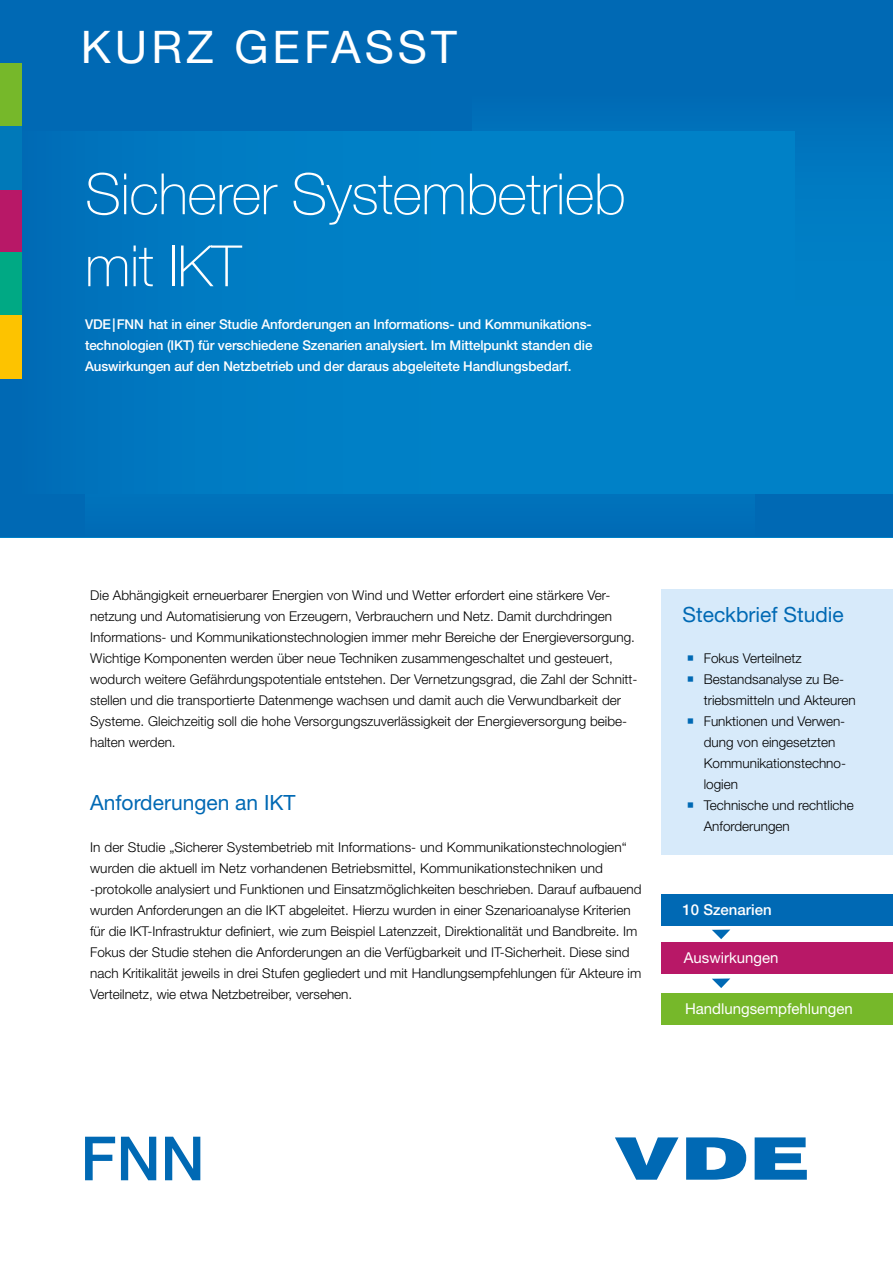
<style>
.page{position:relative;width:893px;height:1263px;background:#fff}
.page>*{position:absolute;margin:0;border:0;box-sizing:border-box;transform-origin:0 0}
.t1{font:100 57px/72px "Helvetica Neue LT Std";letter-spacing:-.01em;color:#fff}
.t2{font:45px "Helvetica Neue LT Std";letter-spacing:.09em;color:#fff}
.t3{font:21px "Helvetica Neue LT Std";color:#0069b4}
.t4{font:15px "Helvetica Neue LT Std";color:#fff}
.t5{font:500 15px "Helvetica Neue LT Std";color:#fff}
.t6{font:300 13.5px/21px "Helvetica Neue LT Std";color:#000}
.t7{font:500 13.5px/21px "Helvetica Neue LT Std";letter-spacing:-.01em;color:#fff}
</style>
<div class="page">
<div style="left:0;top:0;width:893px;height:536px;background:#0069b4"></div>
<div style="left:473px;top:95px;width:420px;height:398px;background:linear-gradient(to right,#0069b4,#007ac1)"></div>
<div style="left:85px;top:131px;width:669px;height:405px;background:#006fb9"></div>
<div style="left:21px;top:131px;width:773px;height:362px;background:linear-gradient(to right,#0074bd,#0086cb)"></div>
<div style="left:0;top:63px;width:21px;height:63px;background:#76b82a"></div>
<div style="left:0;top:189px;width:21px;height:64px;background:#b81867"></div>
<div style="left:0;top:253px;width:21px;height:63px;background:#00a984"></div>
<div style="left:0;top:316px;width:21px;height:63px;background:#fdc300"></div>
<div style="left:0;top:126px;width:21px;height:63px;background:#0079b9"></div>
<div style="left:661px;top:589px;width:232px;height:266px;background:#d7eafa"></div>
<div style="left:661px;top:894px;width:232px;height:31px;background:#0069b4"></div>
<div style="left:661px;top:942px;width:232px;height:31px;background:#b81867"></div>
<div style="left:661px;top:993px;width:232px;height:31px;background:#76b82a"></div>
<svg style="left:712px;top:929px;width:18px;height:10px"></svg>
<svg style="left:712px;top:978px;width:18px;height:10px"></svg>
<svg style="left:615px;top:1137px;width:63px;height:43px"></svg>
<svg style="left:686px;top:1137px;width:60px;height:43px"></svg>
<svg style="left:755px;top:1137px;width:52px;height:43px"></svg>
<svg style="left:85px;top:1137px;width:30px;height:43px"></svg>
<svg style="left:121px;top:1137px;width:35px;height:43px"></svg>
<svg style="left:165px;top:1137px;width:35px;height:43px"></svg>
<h2 class="t2" style="left:81px;top:20px;width:378px">KURZ GEFASST</h2>
<h1 class="t1" style="left:85px;top:158px;width:542px">Sicherer Systembetrieb mit IKT</h1>
<p class="t7" style="left:85px;top:313px;width:509px">VDE|FNN hat in einer Studie Anforderungen an Informations- und Kommunikations&shy;technologien (IKT) für verschiedene Szenarien analysiert. Im Mittelpunkt standen die<br>Auswirkungen auf den Netzbetrieb und der daraus abgeleitete Handlungsbedarf.</p>
<p class="t6" style="left:90px;top:584px;width:549px">Die Abhängigkeit erneuerbarer Energien von Wind und Wetter erfordert eine stärkere Ver&shy;netzung und Automatisierung von Erzeugern, Verbrauchern und Netz. Damit durchdringen Informations- und Kommunikationstechnologien immer mehr Bereiche der Energieversorgung.<br>Wichtige Komponenten werden über neue Techniken zusammengeschaltet und gesteuert, wodurch weitere Gefährdungspotentiale entstehen. Der Vernetzungsgrad, die Zahl der Schnitt&shy;stellen und die transportierte Datenmenge wachsen und damit auch die Verwundbarkeit der Systeme. Gleichzeitig soll die hohe Versorgungszuverlässigkeit der Energieversorgung beibe&shy;halten werden.</p>
<h3 class="t3" style="left:90px;top:790px;width:207px">Anforderungen an IKT</h3>
<p class="t6" style="left:90px;top:836px;width:553px">In der Studie „Sicherer Systembetrieb mit Informations- und Kommunikationstechnologien“ wurden die aktuell im Netz vorhandenen Betriebsmittel, Kommunikationstechniken und -protokolle analysiert und Funktionen und Einsatzmöglichkeiten beschrieben. Darauf aufbauend wurden Anforderungen an die IKT abgeleitet. Hierzu wurden in einer Szenarioanalyse Kriterien für die IKT-Infrastruktur definiert, wie zum Beispiel Latenzzeit, Direktionalität und Bandbreite. Im Fokus der Studie stehen die Anforderungen an die Verfügbarkeit und IT-Sicherheit. Diese sind nach Kritikalität jeweils in drei Stufen gegliedert und mit Handlungsempfehlungen für Akteure im Verteilnetz, wie etwa Netzbetreiber, versehen.</p>
<h3 class="t3" style="left:682px;top:602px;width:163px">Steckbrief Studie</h3>
<p class="t6" style="left:704px;top:647px;width:154px">Fokus Verteilnetz<br>Bestandsanalyse zu Be&shy;triebsmitteln und Akteuren<br>Funktionen und Verwen&shy;dung von eingesetzten<br>Kommunikationstechno&shy;logien<br>Technische und rechtliche<br>Anforderungen</p>
<p class="t5" style="left:682px;top:901px;width:91px">10 Szenarien</p>
<p class="t4" style="left:684px;top:949px;width:96px">Auswirkungen</p>
<p class="t4" style="left:685px;top:1000px;width:169px">Handlungsempfehlungen</p>
</div>
